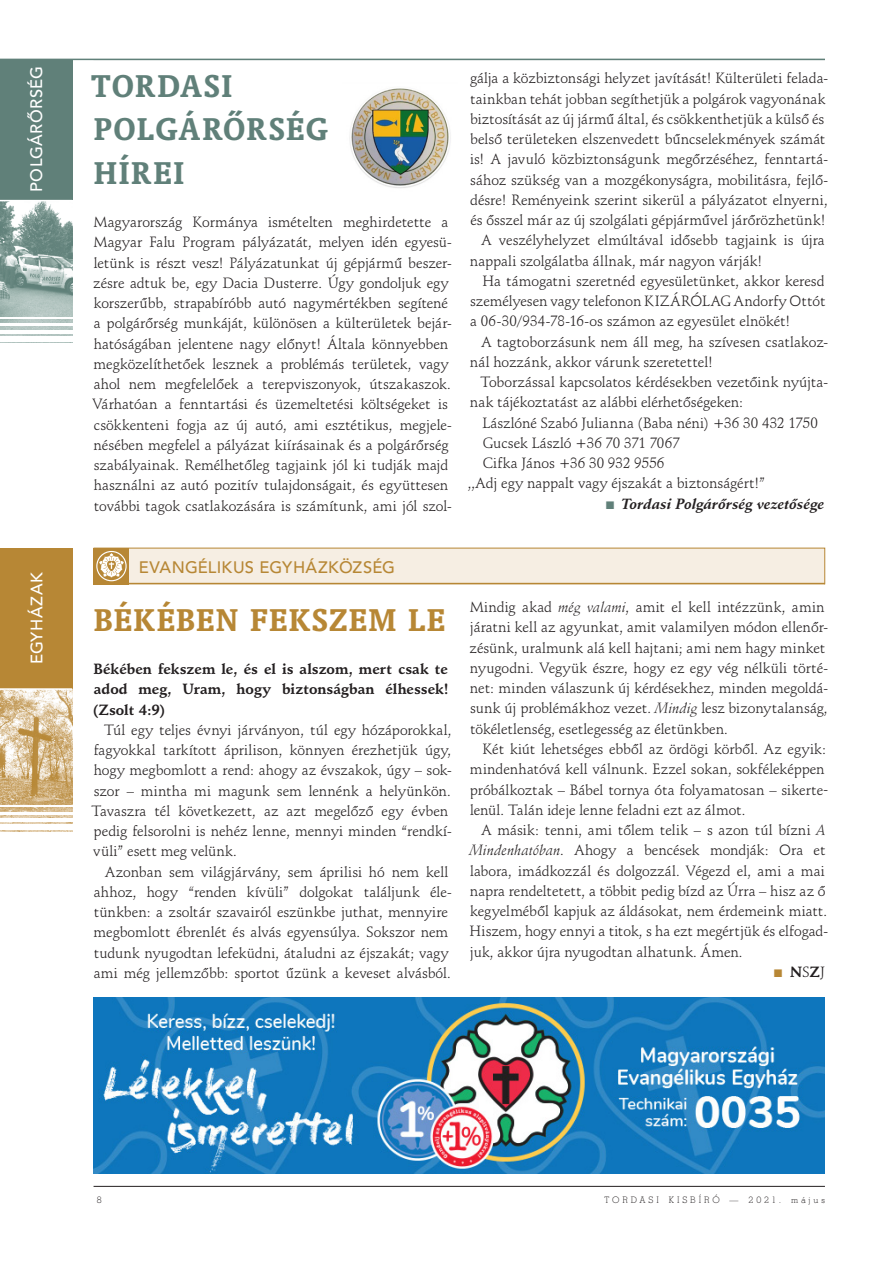
<style>
.page{position:relative;width:893px;height:1263px;background:#fff}
.page>*{position:absolute;margin:0;border:0;box-sizing:border-box;transform-origin:0 0}
.t1{font:700 36px/43.2px "Oranda PFL";letter-spacing:.055em;color:#608079}
.t2{font:700 36px "Oranda PFL";letter-spacing:.05em;color:#b78735}
.t3{font:16.5px "Avenir Md PFL";letter-spacing:.065em;color:#b78735}
.t4{font:16.5px "Avenir Md PFL";letter-spacing:.06em;color:#fff}
.t5{font:14.55px/20.2px "Schneidler PFL";letter-spacing:-.005em;color:#231f20}
.t6{font:700 14.55px/20.2px "Schneidler PFL";color:#231f20;text-align:justify}
.t7{font:italic 700 14.55px "Schneidler PFL";color:#231f20}
.t8{font:9px "Stymie Lt PFL";letter-spacing:.315em;color:#231f20}
.s1{font-style:italic}
.s2{font-weight:400}
</style>
<div class="page">
<hr style="left:94px;top:1186px;width:731px;height:1px;background:#231f20">
<img style="left:349px;top:88px;width:102px;height:100px">
<img style="left:0;top:690px;width:72px;height:141px">
<div style="left:0;top:548px;width:72px;height:140px;background:#b78735"></div>
<div style="left:0;top:825px;width:72px;height:5px;background:#fff"></div>
<hr style="left:0;top:818px;width:72px;height:4px;background:#fff">
<hr style="left:0;top:812px;width:72px;height:2px;background:#fff">
<hr style="left:0;top:805px;width:72px;height:2px;background:#fff">
<img style="left:94px;top:998px;width:731px;height:176px">
<svg style="left:93px;top:548px;width:732px;height:37px;background:#f0e5d4"></svg>
<hr style="left:0;top:59px;width:825px;height:1px;background:#608079">
<img style="left:0;top:201px;width:72px;height:142px">
<div style="left:0;top:59px;width:72px;height:141px;background:#608079"></div>
<div style="left:0;top:336px;width:72px;height:5px;background:#fff"></div>
<hr style="left:0;top:330px;width:72px;height:4px;background:#fff">
<hr style="left:0;top:323px;width:72px;height:3px;background:#fff">
<hr style="left:0;top:317px;width:72px;height:1px;background:#fff">
<p class="t4" style="left:27px;top:192px;width:126px;rotate:-90deg">POLGÁRŐRSÉG</p>
<p class="t4" style="left:27px;top:664px;width:94px;rotate:-90deg">EGYHÁZAK</p>
<h1 class="t1" style="left:91px;top:63px;width:238px">TORDASI<br>POLGÁRŐRSÉG<br>HÍREI</h1>
<p class="t5" style="left:92px;top:212px;width:361px">Magyarország Kormánya ismételten meghirdetette a Magyar Falu Program pályázatát, melyen idén egyesü&shy;letünk is részt vesz! Pályázatunkat új gépjármű beszer&shy;zésre adtuk be, egy Dacia Dusterre. Úgy gondoljuk egy korszerűbb, strapabíróbb autó nagymértékben segítené a polgárőrség munkáját, különösen a külterületek bejár&shy;hatóságában jelentene nagy előnyt! Általa könnyebben megközelíthetőek lesznek a problémás területek, vagy ahol nem megfelelőek a terepviszonyok, útszakaszok.<br>Várhatóan a fenntartási és üzemeltetési költségeket is csökkenteni fogja az új autó, ami esztétikus, megjele&shy;nésében megfelel a pályázat kiírásainak és a polgárőrség szabályainak. Remélhetőleg tagjaink jól ki tudják majd használni az autó pozitív tulajdonságait, és együttesen további tagok csatlakozására is számítunk, ami jól szol-</p>
<p class="t5" style="left:470px;top:68px;width:360px">gálja a közbiztonsági helyzet javítását! Külterületi felada-</p>
<p class="t5" style="left:470px;top:88px;width:357px">tainkban tehát jobban segíthetjük a polgárok vagyonának</p>
<p class="t5" style="left:470px;top:109px;width:356px">biztosítását az új jármű által, és csökkenthetjük a külső és</p>
<p class="t5" style="left:470px;top:129px;width:357px">belső területeken elszenvedett bűncselekmények számát</p>
<p class="t5" style="left:470px;top:149px;width:360px">is! A javuló közbiztonságunk megőrzéséhez, fenntartá-</p>
<p class="t5" style="left:470px;top:169px;width:359px">sához szükség van a mozgékonyságra, mobilitásra, fejlő-</p>
<p class="t5" style="left:470px;top:190px;width:359px">désre! Reményeink szerint sikerül a pályázatot elnyerni,</p>
<p class="t5" style="left:470px;top:210px;width:356px">és ősszel már az új szolgálati gépjárművel járőrözhetünk!</p>
<p class="t5" style="left:482px;top:230px;width:345px">A veszélyhelyzet elmúltával idősebb tagjaink is újra</p>
<p class="t5" style="left:470px;top:250px;width:294px">nappali szolgálatba állnak, már nagyon várják!</p>
<p class="t5" style="left:482px;top:271px;width:344px">Ha támogatni szeretnéd egyesületünket, akkor keresd</p>
<p class="t5" style="left:470px;top:291px;width:357px">személyesen vagy telefonon KIZÁRÓLAG Andorfy Ottót</p>
<p class="t5" style="left:470px;top:311px;width:322px">a 06-30/934-78-16-os számon az egyesület elnökét!</p>
<p class="t5" style="left:482px;top:331px;width:348px">A tagtoborzásunk nem áll meg, ha szívesen csatlakoz-</p>
<p class="t5" style="left:470px;top:352px;width:244px">nál hozzánk, akkor várunk szeretettel!</p>
<p class="t5" style="left:480px;top:372px;width:349px">Toborzással kapcsolatos kérdésekben vezetőink nyújta-</p>
<p class="t5" style="left:470px;top:392px;width:275px">nak tájékoztatást az alábbi elérhetőségeken:</p>
<p class="t5" style="left:482px;top:412px;width:337px">Lászlóné Szabó Julianna (Baba néni) +36 30 432 1750</p>
<p class="t5" style="left:483px;top:433px;width:199px">Gucsek László +36 70 371 7067</p>
<p class="t5" style="left:483px;top:453px;width:183px">Cifka János +36 30 932 9556</p>
<p class="t5" style="left:468px;top:473px;width:299px">,,Adj egy nappalt vagy éjszakát a biztonságért!”</p>
<p class="t7" style="left:621px;top:495px;width:205px">Tordasi Polgárőrség vezetősége</p>
<p class="t3" style="left:139px;top:557px;width:257px">EVANGÉLIKUS EGYHÁZKÖZSÉG</p>
<h1 class="t2" style="left:94px;top:598px;width:352px">BÉKÉBEN FEKSZEM LE</h1>
<p class="t6" style="left:92px;top:659px;width:358px">Békében fekszem le, és el is alszom, mert csak te adod meg, Uram, hogy biztonságban élhessek! (Zsolt 4:9)</p>
<p class="t5" style="left:91px;top:720px;width:362px;text-indent:13px">Túl egy teljes évnyi járványon, túl egy hózáporokkal, fagyokkal tarkított áprilison, könnyen érezhetjük úgy, hogy megbomlott a rend: ahogy az évszakok, úgy – sok&shy;szor – mintha mi magunk sem lennénk a helyünkön.<br>Tavaszra tél következett, az azt megelőző egy évben pedig felsorolni is nehéz lenne, mennyi minden “rendkí&shy;vüli” esett meg velünk.</p>
<p class="t5" style="left:94px;top:861px;width:360px;text-align:center">Azonban sem világjárvány, sem áprilisi hó nem kell ahhoz, hogy “renden kívüli” dolgokat találjunk éle&shy;tünkben: a zsoltár szavairól eszünkbe juthat, mennyire megbomlott ébrenlét és alvás egyensúlya. Sokszor nem tudunk nyugodtan lefeküdni, átaludni az éjszakát; vagy ami még jellemzőbb: sportot űzünk a keveset alvásból.</p>
<p class="t5" style="left:470px;top:597px;width:360px">Mindig akad <span class="s1">még valami</span>, amit el kell intézzünk, amin járatni kell az agyunkat, amit valamilyen módon ellenőr&shy;zésünk, uralmunk alá kell hajtani; ami nem hagy minket nyugodni. Vegyük észre, hogy ez egy vég nélküli törté&shy;net: minden válaszunk új kérdésekhez, minden megoldá&shy;sunk új problémákhoz vezet. <span class="s1">Mindig</span> lesz bizonytalanság, tökéletlenség, esetlegesség az életünkben.</p>
<p class="t5" style="left:470px;top:739px;width:360px;text-indent:12px">Két kiút lehetséges ebből az ördögi körből. Az egyik: mindenhatóvá kell válnunk. Ezzel sokan, sokféleképpen próbálkoztak – Bábel tornya óta folyamatosan – sikerte&shy;lenül. Talán ideje lenne feladni ezt az álmot.</p>
<p class="t5" style="left:482px;top:820px;width:346px">A másik: tenni, ami tőlem telik – s azon túl bízni <span class="s1">A</span></p>
<p class="t5" style="left:469px;top:840px;width:358px"><span class="s1">Mindenhatóban</span>. Ahogy a bencések mondják: Ora et</p>
<p class="t5" style="left:470px;top:860px;width:356px">labora, imádkozzál és dolgozzál. Végezd el, ami a mai</p>
<p class="t5" style="left:470px;top:880px;width:357px">napra rendeltetett, a többit pedig bízd az Úrra – hisz az ő</p>
<p class="t5" style="left:470px;top:901px;width:359px">kegyelméből kapjuk az áldásokat, nem érdemeink miatt.</p>
<p class="t5" style="left:470px;top:921px;width:360px">Hiszem, hogy ennyi a titok, s ha ezt megértjük és elfogad-</p>
<p class="t5" style="left:470px;top:941px;width:274px">juk, akkor újra nyugodtan alhatunk. Ámen.</p>
<p class="t6" style="left:790px;top:961px;width:37px">N<span class="s2">S</span>Z<span class="s2">J</span></p>
<p class="t8" style="left:97px;top:1195px;width:6px">8</p>
<p class="t8" style="left:604px;top:1195px;width:222px">TORDASI KISBÍRÓ — 2021. május</p>
</div>
